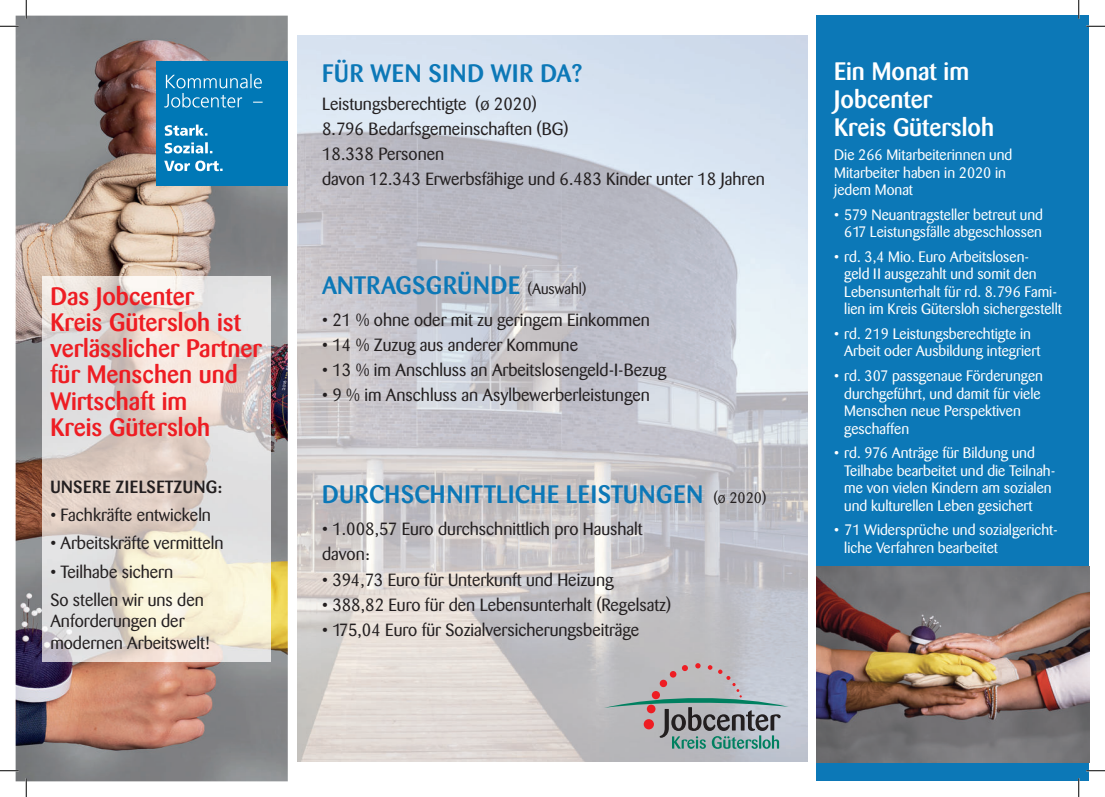
<style>
.page{position:relative;width:1105px;height:797px;background:#fff}
.page>*{position:absolute;margin:0;border:0;box-sizing:border-box;transform-origin:0 0}
.t1{font:500 25px/26.2px "Barmeno";color:#ee1d23}
.t2{font:500 25px "Barmeno";letter-spacing:.02em;color:#0c78b7}
.t3{font:500 25px/27.5px "Barmeno";color:#fff}
.t4{font:17.5px/25px "Barmeno";color:#231f20}
.t5{font:500 17.5px "Barmeno";letter-spacing:.02em;color:#231f20}
.t6{font:15px/17.5px "Barmeno";color:#fff}
.s1{font-weight:400;font-size:15px;color:#231f20}
</style>
<div class="page">
<img style="left:297px;top:35px;width:511px;height:726px">
<img style="left:16px;top:16px;width:272px;height:765px">
<img style="left:43px;top:276px;width:227px;height:385px">
<svg style="left:604px;top:663px;width:185px;height:86px;background:#a6abad"></svg>
<div style="left:816px;top:16px;width:273px;height:765px;background:#0c78b7"></div>
<img style="left:816px;top:566px;width:273px;height:196px">
<div style="left:156px;top:62px;width:132px;height:124px;background:#0078b6"></div>
<svg style="left:164px;top:160px;width:59px;height:11px"></svg>
<svg style="left:165px;top:142px;width:47px;height:11px"></svg>
<svg style="left:165px;top:125px;width:42px;height:11px"></svg>
<svg style="left:164px;top:74px;width:99px;height:34px"></svg>
<svg style="left:0;top:25px;width:19px;height:2px"></svg>
<svg style="left:1086px;top:25px;width:19px;height:2px"></svg>
<svg style="left:0;top:770px;width:19px;height:1px"></svg>
<svg style="left:1086px;top:770px;width:19px;height:1px"></svg>
<svg style="left:25px;top:0;width:2px;height:19px"></svg>
<svg style="left:25px;top:778px;width:2px;height:19px"></svg>
<svg style="left:1078px;top:0;width:1px;height:19px"></svg>
<svg style="left:1078px;top:778px;width:1px;height:19px"></svg>
<h1 class="t1" style="left:50px;top:283px;width:213px">Das Jobcenter<br>Kreis Gütersloh ist verlässlicher Partner für Menschen und<br>Wirtschaft im<br>Kreis Gütersloh</h1>
<p class="t5" style="left:50px;top:477px;width:173px">UNSERE ZIELSETZUNG:</p>
<p class="t4" style="left:50px;top:503px;width:162px">• Fachkräfte entwickeln</p>
<p class="t4" style="left:50px;top:531px;width:175px">• Arbeitskräfte vermitteln</p>
<p class="t4" style="left:50px;top:558px;width:155px;line-height:28.4px">• Teilhabe sichern<br>So stellen wir uns den</p>
<p class="t4" style="left:50px;top:611px;width:161px;line-height:21.2px">Anforderungen der modernen Arbeitswelt!</p>
<h1 class="t2" style="left:322px;top:59px;width:261px">FÜR WEN SIND WIR DA?</h1>
<p class="t4" style="left:322px;top:92px;width:444px">Leistungsberechtigte (ø 2020)<br>8.796 Bedarfsgemeinschaften (BG)<br>18.338 Personen<br>davon 12.343 Erwerbsfähige und 6.483 Kinder unter 18 Jahren</p>
<h1 class="t2" style="left:322px;top:272px;width:266px">ANTRAGSGRÜNDE <span class="s1">(Auswahl)</span></h1>
<p class="t4" style="left:322px;top:308px;width:329px">• 21 % ohne oder mit zu geringem Einkommen</p>
<p class="t4" style="left:322px;top:333px;width:257px">• 14 % Zuzug aus anderer Kommune</p>
<p class="t4" style="left:322px;top:358px;width:346px">• 13 % im Anschluss an Arbeitslosengeld-I-Bezug</p>
<p class="t4" style="left:322px;top:383px;width:329px">• 9 % im Anschluss an Asylbewerberleistungen</p>
<h1 class="t2" style="left:322px;top:481px;width:446px">DURCHSCHNITTLICHE LEISTUNGEN <span class="s1">(ø 2020)</span></h1>
<p class="t4" style="left:322px;top:517px;width:322px">• 1.008,57 Euro durchschnittlich pro Haushalt davon:</p>
<p class="t4" style="left:322px;top:567px;width:293px">• 394,73 Euro für Unterkunft und Heizung</p>
<p class="t4" style="left:322px;top:592px;width:350px">• 388,82 Euro für den Lebensunterhalt (Regelsatz)</p>
<p class="t4" style="left:322px;top:617px;width:319px">• 175,04 Euro für Sozialversicherungsbeiträge</p>
<h1 class="t3" style="left:834px;top:58px;width:161px">Ein Monat im<br>Jobcenter<br>Kreis Gütersloh</h1>
<p class="t6" style="left:834px;top:147px;width:180px">Die 266 Mitarbeiterinnen und<br>Mitarbeiter haben in 2020 in jedem Monat</p>
<p class="t6" style="left:834px;top:206px;width:210px;text-align:right">• 579 Neuantragsteller betreut und<br>617 Leistungsfälle abgeschlossen</p>
<p class="t6" style="left:844px;top:248px;width:219px;text-indent:-10px">• rd. 3,4 Mio. Euro Arbeitslosen-<br>geld II ausgezahlt und somit den Lebensunterhalt für rd. 8.796 Fami&shy;lien im Kreis Gütersloh sichergestellt</p>
<p class="t6" style="left:844px;top:326px;width:198px;text-indent:-10px">• rd. 219 Leistungsberechtigte in<br>Arbeit oder Ausbildung integriert</p>
<p class="t6" style="left:844px;top:368px;width:200px;text-indent:-10px">• rd. 307 passgenaue Förderungen durchgeführt, und damit für viele<br>Menschen neue Perspektiven geschaffen</p>
<p class="t6" style="left:844px;top:445px;width:213px;text-indent:-10px">• rd. 976 Anträge für Bildung und Teilhabe bearbeitet und die Teilnah&shy;me von vielen Kindern am sozialen und kulturellen Leben gesichert</p>
<p class="t6" style="left:844px;top:522px;width:215px;text-indent:-10px">• 71 Widersprüche und sozialgericht&shy;liche Verfahren bearbeitet</p>
</div>
